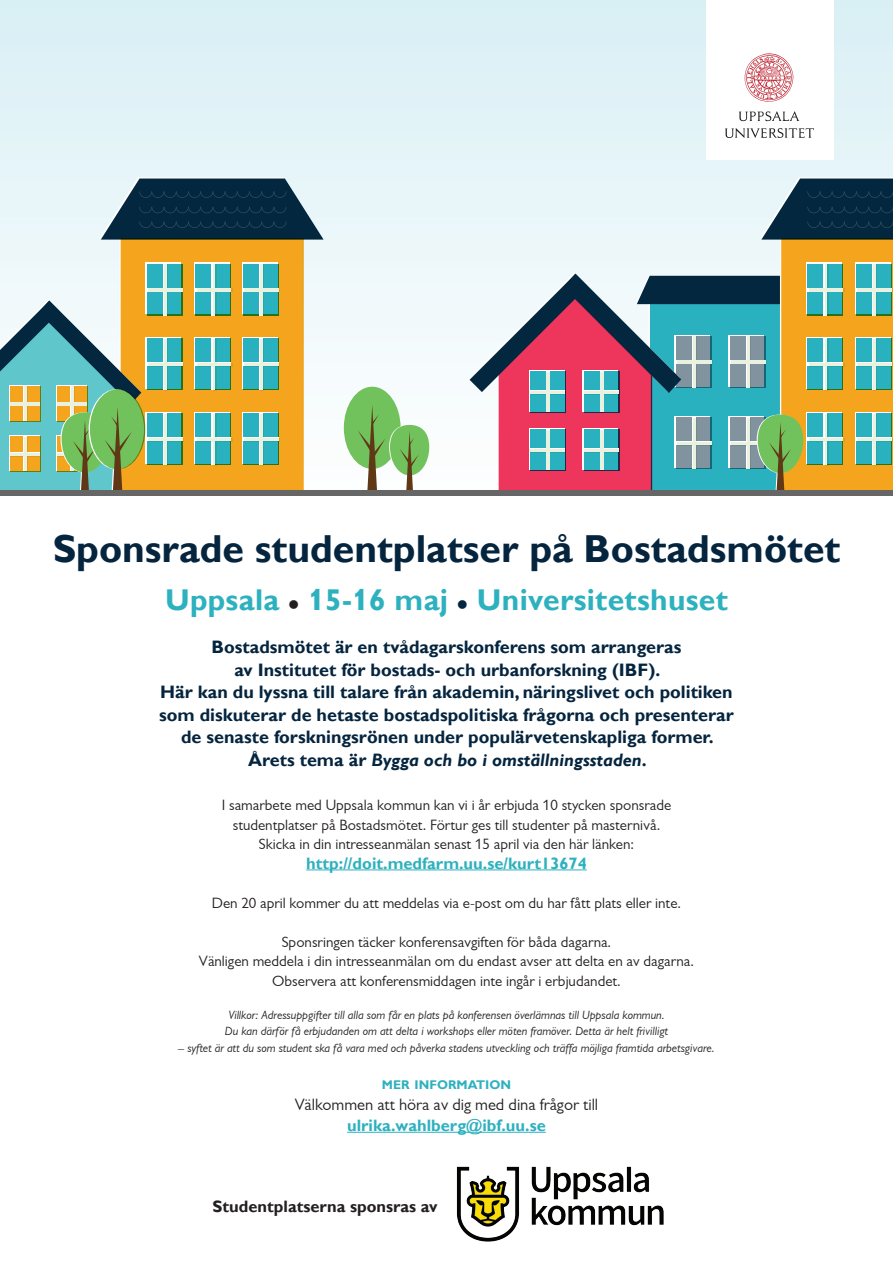
<style>
.page{position:relative;width:893px;height:1263px;background:#fff}
.page>*{position:absolute;margin:0;border:0;box-sizing:border-box;transform-origin:0 0}
.t1{font:700 39px "Gill Alt One";color:#05253f}
.t2{font:700 30px "Gill Alt One";letter-spacing:.01em;color:#2eb1bf}
.t3{font:700 18px/22.5px "Gill Alt One";color:#05253f;text-align:center}
.t4{font:700 16.5px "Gill Sans";color:#2eb1bf}
.t5{font:16.5px "Gill Sans Alt One";color:#231f20}
.t6{font:700 16.5px "Gill Alt One";color:#231f20}
.t7{font:15px/19.5px "Gill Sans Alt One";color:#231f20;text-align:center}
.t8{font:700 12.6px "Gill Alt One";color:#2eb1bf}
.t9{font:italic 12px/16.5px "Gill Sans Alt One";color:#231f20}
.s1{color:#231f20}
.s2{color:#05253f}
.s3{font-style:italic}
</style>
<div class="page">
<div style="left:0;top:0;width:893px;height:495px;background:linear-gradient(to bottom,#d9eff5,#fff)"></div>
<div style="left:121px;top:240px;width:183px;height:250px;background:#f4a51d"></div>
<div style="left:146px;top:262px;width:35px;height:52px;background:#fff"></div>
<div style="left:147px;top:264px;width:35px;height:51px;background:#2ab1bf"></div>
<hr style="left:147px;top:288px;width:35px;height:3px;background:#fff">
<hr style="left:163px;top:264px;width:4px;height:51px;background:#fff">
<hr style="left:148px;top:288px;width:36px;height:4px;background:#e9f2e0">
<svg style="left:164px;top:264px;width:4px;height:52px"></svg>
<svg style="left:194px;top:262px;width:36px;height:52px"></svg>
<div style="left:196px;top:264px;width:35px;height:51px;background:#2ab1bf"></div>
<hr style="left:196px;top:288px;width:35px;height:3px;background:#fff">
<hr style="left:212px;top:264px;width:3px;height:51px;background:#fff">
<hr style="left:197px;top:288px;width:36px;height:4px;background:#e9f2e0">
<svg style="left:213px;top:264px;width:4px;height:52px"></svg>
<div style="left:242px;top:262px;width:35px;height:52px;background:#fff"></div>
<div style="left:243px;top:264px;width:36px;height:51px;background:#2ab1bf"></div>
<hr style="left:243px;top:288px;width:36px;height:3px;background:#fff">
<hr style="left:259px;top:264px;width:4px;height:51px;background:#fff">
<hr style="left:244px;top:288px;width:36px;height:4px;background:#e9f2e0">
<svg style="left:260px;top:264px;width:4px;height:52px"></svg>
<div style="left:146px;top:337px;width:35px;height:52px;background:#fff"></div>
<div style="left:147px;top:338px;width:35px;height:52px;background:#2ab1bf"></div>
<hr style="left:147px;top:362px;width:35px;height:4px;background:#fff">
<hr style="left:163px;top:338px;width:4px;height:52px;background:#fff">
<svg style="left:148px;top:363px;width:36px;height:4px"></svg>
<svg style="left:164px;top:339px;width:4px;height:52px"></svg>
<svg style="left:194px;top:337px;width:36px;height:52px"></svg>
<div style="left:196px;top:338px;width:35px;height:52px;background:#2ab1bf"></div>
<hr style="left:196px;top:362px;width:35px;height:4px;background:#fff">
<hr style="left:212px;top:338px;width:3px;height:52px;background:#fff">
<svg style="left:197px;top:363px;width:36px;height:4px"></svg>
<svg style="left:213px;top:339px;width:4px;height:52px"></svg>
<div style="left:242px;top:337px;width:35px;height:52px;background:#fff"></div>
<div style="left:243px;top:338px;width:36px;height:52px;background:#2ab1bf"></div>
<hr style="left:243px;top:362px;width:36px;height:4px;background:#fff">
<hr style="left:259px;top:338px;width:4px;height:52px;background:#fff">
<svg style="left:244px;top:363px;width:36px;height:4px"></svg>
<svg style="left:260px;top:339px;width:4px;height:52px"></svg>
<div style="left:146px;top:412px;width:35px;height:52px;background:#fff"></div>
<div style="left:147px;top:413px;width:35px;height:52px;background:#2ab1bf"></div>
<hr style="left:147px;top:437px;width:35px;height:4px;background:#fff">
<hr style="left:163px;top:413px;width:4px;height:52px;background:#fff">
<svg style="left:148px;top:438px;width:36px;height:4px"></svg>
<svg style="left:164px;top:414px;width:4px;height:52px"></svg>
<svg style="left:194px;top:412px;width:36px;height:52px"></svg>
<div style="left:196px;top:413px;width:35px;height:52px;background:#2ab1bf"></div>
<hr style="left:196px;top:437px;width:35px;height:4px;background:#fff">
<hr style="left:212px;top:413px;width:3px;height:52px;background:#fff">
<svg style="left:197px;top:438px;width:36px;height:4px"></svg>
<svg style="left:213px;top:414px;width:4px;height:52px"></svg>
<div style="left:242px;top:412px;width:35px;height:52px;background:#fff"></div>
<div style="left:243px;top:413px;width:36px;height:52px;background:#2ab1bf"></div>
<hr style="left:243px;top:437px;width:36px;height:4px;background:#fff">
<hr style="left:259px;top:413px;width:4px;height:52px;background:#fff">
<svg style="left:244px;top:438px;width:36px;height:4px"></svg>
<svg style="left:260px;top:414px;width:4px;height:52px"></svg>
<svg style="left:100px;top:177px;width:224px;height:63px;background:#335163"></svg>
<svg style="left:342px;top:387px;width:87px;height:103px"></svg>
<svg style="left:0;top:299px;width:144px;height:191px;background:#8db490"></svg>
<div style="left:0;top:490px;width:893px;height:5px;background:#666"></div>
<svg style="left:468px;top:177px;width:425px;height:319px;background:#a0a59f"></svg>
<div style="left:706px;top:0;width:127px;height:159px;background:#fff"></div>
<svg style="left:739px;top:111px;width:60px;height:10px"></svg>
<svg style="left:725px;top:128px;width:89px;height:10px"></svg>
<svg style="left:745px;top:53px;width:48px;height:49px"></svg>
<hr style="left:347px;top:1132px;width:199px;height:1px;background:#2eb1bf">
<img style="left:456px;top:1166px;width:208px;height:76px">
<hr style="left:306px;top:869px;width:281px;height:1px;background:#2eb1bf">
<h1 class="t1" style="left:53px;top:526px;width:789px">Sponsrade studentplatser på Bostadsmötet</h1>
<h2 class="t2" style="left:165px;top:582px;width:564px">Uppsala <span class="s1">●</span> 15-16 maj <span class="s2">●</span> Universitetshuset</h2>
<p class="t3" style="left:159px;top:636px;width:576px">Bostadsmötet är en tvådagarskonferens som arrangeras<br>av Institutet för bostads- och urbanforskning (IBF).<br>Här kan du lyssna till talare från akademin, näringslivet och politiken som diskuterar de hetaste bostadspolitiska frågorna och presenterar de senaste forskningsrönen under populärvetenskapliga former.<br>Årets tema är <span class="s3">Bygga och bo i omställningsstaden</span>.</p>
<p class="t7" style="left:222px;top:795px;width:451px">I samarbete med Uppsala kommun kan vi i år erbjuda 10 stycken sponsrade studentplatser på Bostadsmötet. Förtur ges till studenter på masternivå.<br>Skicka in din intresseanmälan senast 15 april via den här länken:</p>
<p class="t4" style="left:306px;top:853px;width:282px">http://doit.medfarm.uu.se/kurt13674</p>
<p class="t7" style="left:212px;top:893px;width:471px">Den 20 april kommer du att meddelas via e-post om du har fått plats eller inte.</p>
<p class="t7" style="left:199px;top:932px;width:496px">Sponsringen täcker konferensavgiften för båda dagarna.<br>Vänligen meddela i din intresseanmälan om du endast avser att delta en av dagarna.<br>Observera att konferensmiddagen inte ingår i erbjudandet.</p>
<p class="t9" style="left:225px;top:1006px;width:445px">Villkor: Adressuppgifter till alla som får en plats på konferensen överlämnas till Uppsala kommun.<br>Du kan därför få erbjudanden om att delta i workshops eller möten framöver. Detta är helt frivilligt</p>
<p class="t9" style="left:178px;top:1039px;width:538px">– syftet är att du som student ska få vara med och påverka stadens utveckling och träffa möjliga framtida arbetsgivare.</p>
<p class="t8" style="left:382px;top:1077px;width:131px">MER INFORMATION</p>
<p class="t5" style="left:295px;top:1095px;width:305px">Välkommen att höra av dig med dina frågor till</p>
<p class="t4" style="left:347px;top:1115px;width:200px">ulrika.wahlberg@ibf.uu.se</p>
<p class="t6" style="left:213px;top:1196px;width:226px">Studentplatserna sponsras av</p>
</div>
